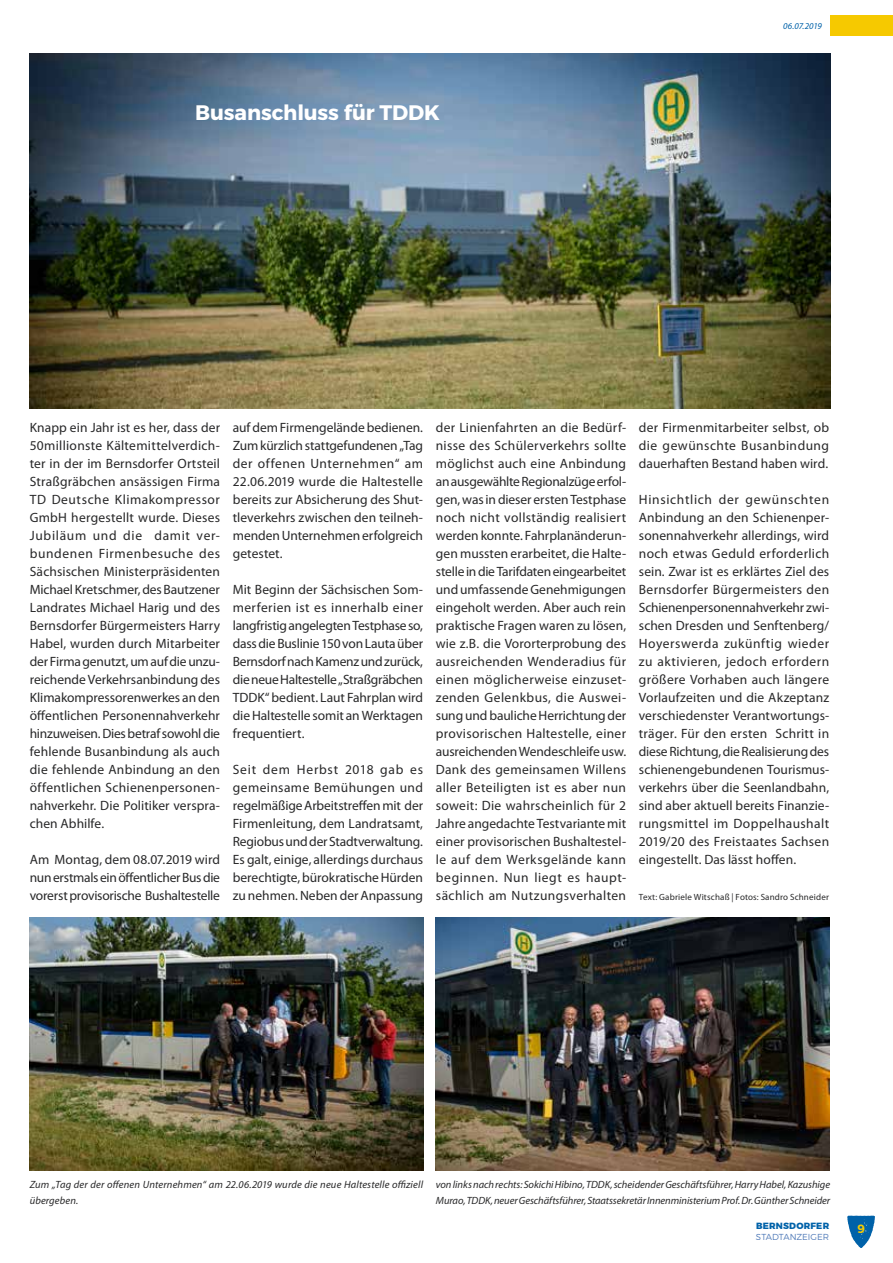
<style>
.page{position:relative;width:893px;height:1263px;background:#fff}
.page>*{position:absolute;margin:0;border:0;box-sizing:border-box;transform-origin:0 0}
.t1{font:700 21px "Montserrat";letter-spacing:-.005em;color:#fff}
.t2{font:13.5px/18px "Myriad Pro";color:#282829;text-align:justify}
.t3{font:600 12px "Montserrat";color:#f6cb00}
.t4{font:italic 10.5px/16.2px "Myriad Pro";color:#282829}
.t5{font:9px "Myriad Pro";letter-spacing:.02em;color:#282829}
.t6{font:800 9px "Montserrat";letter-spacing:.025em;color:#0062a9}
.t7{font:italic 9px "Myriad Pro";letter-spacing:-.015em;color:#0062a9}
.t8{font:300 8.7px "Montserrat";color:#527cb9}
</style>
<div class="page">
<svg style="left:847px;top:1215px;width:28px;height:33px"></svg>
<div style="left:830px;top:15px;width:63px;height:21px;background:#f6c900"></div>
<img style="left:30px;top:54px;width:800px;height:355px">
<img style="left:436px;top:917px;width:393px;height:253px">
<img style="left:30px;top:917px;width:393px;height:253px">
<h1 class="t1" style="left:195px;top:99px;width:246px">Busanschluss für TDDK</h1>
<p class="t7" style="left:783px;top:20px;width:40px">06.07.2019</p>
<p class="t2" style="left:30px;top:418px;width:192px">Knapp ein Jahr ist es her, dass der 50millionste Kältemittelverdich&shy;ter in der im Bernsdorfer Ortsteil Straßgräbchen ansässigen Firma TD Deutsche Klimakompressor GmbH hergestellt wurde. Dieses Jubiläum und die damit ver&shy;bundenen Firmenbesuche des Sächsischen Ministerpräsidenten Michael Kretschmer, des Bautzener Landrates Michael Harig und des Bernsdorfer Bürgermeisters Harry Habel, wurden durch Mitarbeiter der Firma genutzt, um auf die unzu&shy;reichende Verkehrsanbindung des Klimakompressorenwerkes an den öffentlichen Personennahverkehr hinzuweisen. Dies betraf sowohl die fehlende Busanbindung als auch die fehlende Anbindung an den öffentlichen Schienenpersonen&shy;nahverkehr. Die Politiker verspra&shy;chen Abhilfe.</p>
<p class="t2" style="left:30px;top:850px;width:192px">Am Montag, dem 08.07.2019 wird nun erstmals ein öffentlicher Bus die vorerst provisorische Bushaltestelle</p>
<p class="t2" style="left:233px;top:418px;width:192px">auf dem Firmengelände bedienen.<br>Zum kürzlich stattgefundenen „Tag der offenen Unternehmen“ am 22.06.2019 wurde die Haltestelle bereits zur Absicherung des Shut&shy;tleverkehrs zwischen den teilneh&shy;menden Unternehmen erfolgreich getestet.</p>
<p class="t2" style="left:233px;top:580px;width:192px">Mit Beginn der Sächsischen Som&shy;merferien ist es innerhalb einer langfristig angelegten Testphase so, dass die Buslinie 150 von Lauta über Bernsdorf nach Kamenz und zurück, die neue Haltestelle „Straßgräbchen TDDK“ bedient. Laut Fahrplan wird die Haltestelle somit an Werktagen frequentiert.</p>
<p class="t2" style="left:233px;top:760px;width:192px">Seit dem Herbst 2018 gab es gemeinsame Bemühungen und regelmäßige Arbeitstreffen mit der Firmenleitung, dem Landratsamt, Regiobus und der Stadtverwaltung.<br>Es galt, einige, allerdings durchaus berechtigte, bürokratische Hürden zu nehmen. Neben der Anpassung</p>
<p class="t2" style="left:436px;top:418px;width:192px">der Linienfahrten an die Bedürf&shy;nisse des Schülerverkehrs sollte möglichst auch eine Anbindung an ausgewählte Regionalzüge erfol&shy;gen, was in dieser ersten Testphase noch nicht vollständig realisiert werden konnte. Fahrplanänderun&shy;gen mussten erarbeitet, die Halte&shy;stelle in die Tarifdaten eingearbeitet und umfassende Genehmigungen eingeholt werden. Aber auch rein praktische Fragen waren zu lösen, wie z.B. die Vororterprobung des ausreichenden Wenderadius für einen möglicherweise einzuset&shy;zenden Gelenkbus, die Auswei&shy;sung und bauliche Herrichtung der provisorischen Haltestelle, einer ausreichenden Wendeschleife usw.<br>Dank des gemeinsamen Willens aller Beteiligten ist es aber nun soweit: Die wahrscheinlich für 2<br>Jahre angedachte Testvariante mit einer provisorischen Bushaltestel&shy;le auf dem Werksgelände kann beginnen. Nun liegt es haupt&shy;sächlich am Nutzungsverhalten</p>
<p class="t2" style="left:639px;top:418px;width:192px">der Firmenmitarbeiter selbst, ob die gewünschte Busanbindung dauerhaften Bestand haben wird.</p>
<p class="t2" style="left:639px;top:490px;width:192px">Hinsichtlich der gewünschten Anbindung an den Schienenper&shy;sonennahverkehr allerdings, wird noch etwas Geduld erforderlich sein. Zwar ist es erklärtes Ziel des Bernsdorfer Bürgermeisters den Schienenpersonennahverkehr zwi&shy;schen Dresden und Senftenberg/ Hoyerswerda zukünftig wieder zu aktivieren, jedoch erfordern größere Vorhaben auch längere Vorlaufzeiten und die Akzeptanz verschiedenster Verantwortungs&shy;träger. Für den ersten Schritt in diese Richtung, die Realisierung des schienengebundenen Tourismus&shy;verkehrs über die Seenlandbahn, sind aber aktuell bereits Finanzie&shy;rungsmittel im Doppelhaushalt 2019/20 des Freistaates Sachsen eingestellt. Das lässt hoffen.</p>
<p class="t5" style="left:639px;top:891px;width:192px">Text: Gabriele Witschaß | Fotos: Sandro Schneider</p>
<p class="t4" style="left:30px;top:1176px;width:395px">Zum „Tag der der offenen Unternehmen“ am 22.06.2019 wurde die neue Haltestelle offiziell übergeben.</p>
<p class="t4" style="left:436px;top:1176px;width:396px">von links nach rechts: Sokichi Hibino, TDDK, scheidender Geschäftsführer, Harry Habel, Kazushige<br>Murao, TDDK, neuer Geschäftsführer, Staatssekretär Innenministerium Prof. Dr. Günther Schneider</p>
<p class="t6" style="left:756px;top:1220px;width:75px">BERNSDORFER</p>
<p class="t3" style="left:857px;top:1221px;width:9px">9</p>
<p class="t8" style="left:756px;top:1231px;width:75px">STADTANZEIGER</p>
</div>
